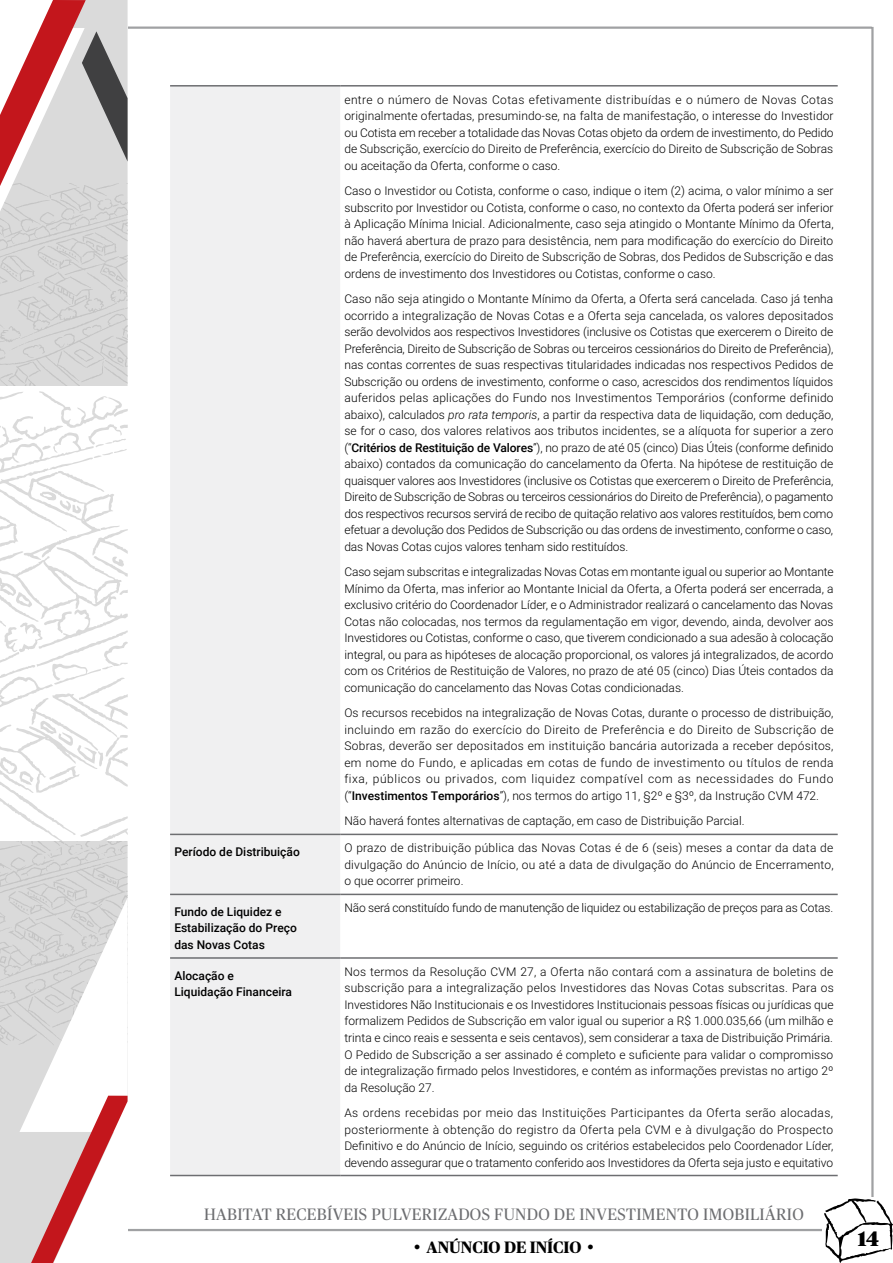
<style>
.page{position:relative;width:893px;height:1263px;background:#fff}
.page>*{position:absolute;margin:0;border:0;box-sizing:border-box;transform-origin:0 0}
.t1{font:900 21px "Publico";color:#000}
.t2{font:16.5px "Publico";letter-spacing:.02em;color:#6d6e71}
.t3{font:700 16.5px "Publico";color:#000}
.t4{font:300 12px/16.5px "Roboto";color:#000;text-align:justify}
.t5{font:500 12px/16.5px "Roboto";color:#000}
.s1{font-style:italic}
.s2{font-weight:500}
.s3{font-weight:900;font-size:18px}
</style>
<div class="page">
<hr style="left:871px;top:27px;width:3px;height:1181px;background:#6d6e71">
<hr style="left:0;top:1229px;width:844px;height:2px;background:#6d6e71">
<div style="left:822px;top:1198px;width:71px;height:65px;background:#fff"></div>
<hr style="left:60px;top:27px;width:812px;height:2px;background:#6d6e71">
<svg style="left:824px;top:1198px;width:69px;height:65px"></svg>
<svg style="left:0;top:0;width:128px;height:1263px"></svg>
<div style="left:170px;top:87px;width:170px;height:1088px;background:#f0f0f1"></div>
<hr style="left:170px;top:85px;width:170px;height:2px;background:#6d6e71">
<hr style="left:340px;top:85px;width:498px;height:2px;background:#6d6e71">
<hr style="left:170px;top:834px;width:170px;height:1px;background:#6d6e71">
<hr style="left:340px;top:834px;width:498px;height:1px;background:#6d6e71">
<hr style="left:170px;top:894px;width:170px;height:1px;background:#6d6e71">
<hr style="left:340px;top:894px;width:498px;height:1px;background:#6d6e71">
<hr style="left:170px;top:957px;width:170px;height:2px;background:#6d6e71">
<hr style="left:340px;top:957px;width:498px;height:2px;background:#6d6e71">
<hr style="left:170px;top:1175px;width:170px;height:1px;background:#6d6e71">
<hr style="left:340px;top:1175px;width:498px;height:1px;background:#6d6e71">
<p class="t4" style="left:344px;top:91px;width:491px">entre o número de Novas Cotas efetivamente distribuídas e o número de Novas Cotas originalmente ofertadas, presumindo-se, na falta de manifestação, o interesse do Investidor ou Cotista em receber a totalidade das Novas Cotas objeto da ordem de investimento, do Pedido de Subscrição, exercício do Direito de Preferência, exercício do Direito de Subscrição de Sobras ou aceitação da Oferta, conforme o caso.</p>
<p class="t4" style="left:344px;top:182px;width:491px">Caso o Investidor ou Cotista, conforme o caso, indique o item (2) acima, o valor mínimo a ser subscrito por Investidor ou Cotista, conforme o caso, no contexto da Oferta poderá ser inferior à Aplicação Mínima Inicial. Adicionalmente, caso seja atingido o Montante Mínimo da Oferta, não haverá abertura de prazo para desistência, nem para modificação do exercício do Direito de Preferência, exercício do Direito de Subscrição de Sobras, dos Pedidos de Subscrição e das ordens de investimento dos Investidores ou Cotistas, conforme o caso.</p>
<p class="t4" style="left:344px;top:290px;width:491px">Caso não seja atingido o Montante Mínimo da Oferta, a Oferta será cancelada. Caso já tenha ocorrido a integralização de Novas Cotas e a Oferta seja cancelada, os valores depositados serão devolvidos aos respectivos Investidores (inclusive os Cotistas que exercerem o Direito de Preferência, Direito de Subscrição de Sobras ou terceiros cessionários do Direito de Preferência), nas contas correntes de suas respectivas titularidades indicadas nos respectivos Pedidos de Subscrição ou ordens de investimento, conforme o caso, acrescidos dos rendimentos líquidos auferidos pelas aplicações do Fundo nos Investimentos Temporários (conforme definido abaixo), calculados <span class="s1">pro rata temporis</span>, a partir da respectiva data de liquidação, com dedução, se for o caso, dos valores relativos aos tributos incidentes, se a alíquota for superior a zero (“<span class="s2">Critérios de Restituição de Valores</span>”), no prazo de até 05 (cinco) Dias Úteis (conforme definido abaixo) contados da comunicação do cancelamento da Oferta. Na hipótese de restituição de quaisquer valores aos Investidores (inclusive os Cotistas que exercerem o Direito de Preferência, Direito de Subscrição de Sobras ou terceiros cessionários do Direito de Preferência), o pagamento dos respectivos recursos servirá de recibo de quitação relativo aos valores restituídos, bem como efetuar a devolução dos Pedidos de Subscrição ou das ordens de investimento, conforme o caso, das Novas Cotas cujos valores tenham sido restituídos.</p>
<p class="t4" style="left:344px;top:563px;width:491px">Caso sejam subscritas e integralizadas Novas Cotas em montante igual ou superior ao Montante Mínimo da Oferta, mas inferior ao Montante Inicial da Oferta, a Oferta poderá ser encerrada, a exclusivo critério do Coordenador Líder, e o Administrador realizará o cancelamento das Novas Cotas não colocadas, nos termos da regulamentação em vigor, devendo, ainda, devolver aos Investidores ou Cotistas, conforme o caso, que tiverem condicionado a sua adesão à colocação integral, ou para as hipóteses de alocação proporcional, os valores já integralizados, de acordo com os Critérios de Restituição de Valores, no prazo de até 05 (cinco) Dias Úteis contados da comunicação do cancelamento das Novas Cotas condicionadas.</p>
<p class="t4" style="left:344px;top:704px;width:491px">Os recursos recebidos na integralização de Novas Cotas, durante o processo de distribuição, incluindo em razão do exercício do Direito de Preferência e do Direito de Subscrição de Sobras, deverão ser depositados em instituição bancária autorizada a receber depósitos, em nome do Fundo, e aplicadas em cotas de fundo de investimento ou títulos de renda fixa, públicos ou privados, com liquidez compatível com as necessidades do Fundo (“<span class="s2">Investimentos Temporários</span>”), nos termos do artigo 11, §2º e §3º, da Instrução CVM 472.</p>
<p class="t4" style="left:344px;top:812px;width:402px">Não haverá fontes alternativas de captação, em caso de Distribuição Parcial.</p>
<p class="t5" style="left:174px;top:843px;width:127px">Período de Distribuição</p>
<p class="t4" style="left:344px;top:839px;width:491px">O prazo de distribuição pública das Novas Cotas é de 6 (seis) meses a contar da data de divulgação do Anúncio de Início, ou até a data de divulgação do Anúncio de Encerramento, o que ocorrer primeiro.</p>
<p class="t5" style="left:174px;top:903px;width:124px">Fundo de Liquidez e<br>Estabilização do Preço das Novas Cotas</p>
<p class="t4" style="left:344px;top:899px;width:490px">Não será constituído fundo de manutenção de liquidez ou estabilização de preços para as Cotas.</p>
<p class="t5" style="left:174px;top:966px;width:119px">Alocação e<br>Liquidação Financeira</p>
<p class="t4" style="left:344px;top:963px;width:491px">Nos termos da Resolução CVM 27, a Oferta não contará com a assinatura de boletins de subscrição para a integralização pelos Investidores das Novas Cotas subscritas. Para os Investidores Não Institucionais e os Investidores Institucionais pessoas físicas ou jurídicas que formalizem Pedidos de Subscrição em valor igual ou superior a R$ 1.000.035,66 (um milhão e trinta e cinco reais e sessenta e seis centavos), sem considerar a taxa de Distribuição Primária.<br>O Pedido de Subscrição a ser assinado é completo e suficiente para validar o compromisso de integralização firmado pelos Investidores, e contém as informações previstas no artigo 2º da Resolução 27.</p>
<p class="t4" style="left:344px;top:1104px;width:491px">As ordens recebidas por meio das Instituições Participantes da Oferta serão alocadas, posteriormente à obtenção do registro da Oferta pela CVM e à divulgação do Prospecto Definitivo e do Anúncio de Início, seguindo os critérios estabelecidos pelo Coordenador Líder, devendo assegurar que o tratamento conferido aos Investidores da Oferta seja justo e equitativo</p>
<h2 class="t2" style="left:204px;top:1205px;width:601px">HABITAT RECEBÍVEIS PULVERIZADOS FUNDO DE INVESTIMENTO IMOBILIÁRIO</h2>
<h2 class="t3" style="left:414px;top:1238px;width:180px"><span class="s3">•</span> ANÚNCIO DE INÍCIO <span class="s3">•</span></h2>
<h1 class="t1" style="left:858px;top:1227px;width:23px">14</h1>
</div>
